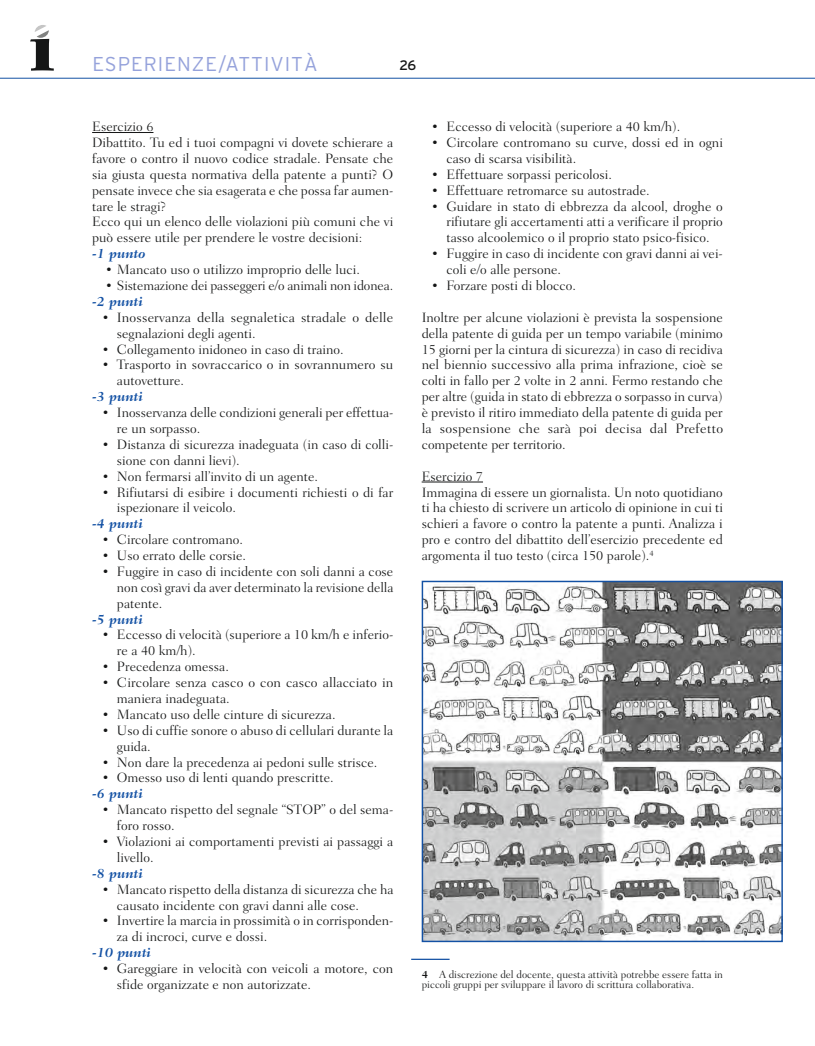
<style>
.page{position:relative;width:815px;height:1046px;background:#fff}
.page>*{position:absolute;margin:0;border:0;box-sizing:border-box;transform-origin:0 0}
.t1{font:300 20px "Interstate";color:#95a2db}
.t2{font:300 13.75px/15.9px "Fairfield LH";color:#151616}
.t3{font:italic 700 13.75px "Fairfield LH";color:#1351a4}
.t4{font:13.75px "Interstate";color:#151616}
.t5{font:300 10.75px/10.8px "Fairfield LH";color:#151616}
.s1{font-weight:700;font-style:italic;color:#1351a4}
.s2{font-weight:700}
</style>
<div class="page">
<svg style="left:30px;top:25px;width:24px;height:46px"></svg>
<hr style="left:0;top:78px;width:815px;height:1px;background:#1351a4">
<hr style="left:92px;top:132px;width:61px;height:1px;background:#151616">
<hr style="left:422px;top:481px;width:61px;height:1px;background:#151616">
<hr style="left:411px;top:958px;width:39px;height:1px;background:#1351a4">
<img style="left:424px;top:582px;width:357px;height:358px">
<div style="left:422px;top:580px;width:361px;height:362px;border:1px solid #1351a4"></div>
<h1 class="t1" style="left:92px;top:52px;width:15px">ESPERIEN</h1>
<h1 class="t1" style="left:192px;top:52px;width:37px">ZE/ATTIVIT</h1>
<h1 class="t1" style="left:304px;top:52px;width:15px">À</h1>
<p class="t4" style="left:399px;top:58px;width:18px">26</p>
<p class="t2" style="left:92px;top:119px;width:303px">Esercizio 6<br>Dibattito. Tu ed i tuoi compagni vi dovete schierare a favore o contro il nuovo codice stradale. Pensate che sia giusta questa normativa della patente a punti? O pensate invece che sia esagerata e che possa far aumen&shy;tare le stragi?<br>Ecco qui un elenco delle violazioni più comuni che vi può essere utile per prendere le vostre decisioni:</p>
<p class="t3" style="left:92px;top:246px;width:55px">-1 punto</p>
<p class="t2" style="left:106px;top:262px;width:255px">• Mancato uso o utilizzo improprio delle luci.</p>
<p class="t2" style="left:92px;top:277px;width:303px;text-indent:14px">• Sistemazione dei passeggeri e/o animali non idonea. <span class="s1">-2 punti</span></p>
<p class="t2" style="left:117px;top:309px;width:278px;text-indent:-14px">• Inosservanza della segnaletica stradale o delle segnalazioni degli agenti.</p>
<p class="t2" style="left:103px;top:341px;width:242px">• Collegamento inidoneo in caso di traino.</p>
<p class="t2" style="left:117px;top:357px;width:278px;text-indent:-14px">• Trasporto in sovraccarico o in sovrannumero su autovetture.</p>
<p class="t3" style="left:92px;top:388px;width:52px">-3 punti</p>
<p class="t2" style="left:117px;top:404px;width:278px;text-indent:-14px">• Inosservanza delle condizioni generali per effettua&shy;re un sorpasso.</p>
<p class="t2" style="left:117px;top:436px;width:278px;text-indent:-14px">• Distanza di sicurezza inadeguata (in caso di colli&shy;sione con danni lievi).</p>
<p class="t2" style="left:103px;top:468px;width:217px">• Non fermarsi all’invito di un agente.</p>
<p class="t2" style="left:117px;top:484px;width:278px;text-indent:-14px">• Rifiutarsi di esibire i documenti richiesti o di far ispezionare il veicolo.</p>
<p class="t3" style="left:92px;top:515px;width:52px">-4 punti</p>
<p class="t2" style="left:103px;top:531px;width:142px">• Circolare contromano.</p>
<p class="t2" style="left:103px;top:547px;width:145px">• Uso errato delle corsie.</p>
<p class="t2" style="left:117px;top:563px;width:278px;text-align:justify;text-indent:-14px">• Fuggire in caso di incidente con soli danni a cose non così gravi da aver determinato la revisione della patente.</p>
<p class="t3" style="left:92px;top:611px;width:52px">-5 punti</p>
<p class="t2" style="left:117px;top:627px;width:278px;text-indent:-14px">• Eccesso di velocità (superiore a 10 km/h e inferio&shy;re a 40 km/h).</p>
<p class="t2" style="left:103px;top:658px;width:128px">• Precedenza omessa.</p>
<p class="t2" style="left:117px;top:674px;width:278px;text-indent:-14px">• Circolare senza casco o con casco allacciato in maniera inadeguata.</p>
<p class="t2" style="left:103px;top:706px;width:234px">• Mancato uso delle cinture di sicurezza.</p>
<p class="t2" style="left:117px;top:722px;width:278px;text-indent:-14px">• Uso di cuffie sonore o abuso di cellulari durante la guida.</p>
<p class="t2" style="left:103px;top:754px;width:276px">• Non dare la precedenza ai pedoni sulle strisce.</p>
<p class="t2" style="left:92px;top:770px;width:243px;text-indent:11px">• Omesso uso di lenti quando prescritte. <span class="s1">-6 punti</span></p>
<p class="t2" style="left:117px;top:801px;width:278px;text-indent:-14px">• Mancato rispetto del segnale “STOP” o del sema&shy;foro rosso.</p>
<p class="t2" style="left:117px;top:833px;width:278px;text-indent:-14px">• Violazioni ai comportamenti previsti ai passaggi a livello.</p>
<p class="t3" style="left:92px;top:865px;width:52px">-8 punti</p>
<p class="t2" style="left:117px;top:881px;width:278px;text-indent:-14px">• Mancato rispetto della distanza di sicurezza che ha causato incidente con gravi danni alle cose.</p>
<p class="t2" style="left:117px;top:912px;width:278px;text-indent:-14px">• Invertire la marcia in prossimità o in corrisponden&shy;za di incroci, curve e dossi.</p>
<p class="t3" style="left:92px;top:944px;width:61px">-10 punti</p>
<p class="t2" style="left:117px;top:960px;width:278px;text-indent:-14px">• Gareggiare in velocità con veicoli a motore, con sfide organizzate e non autorizzate.</p>
<p class="t2" style="left:432px;top:119px;width:250px">• Eccesso di velocità (superiore a 40 km/h).</p>
<p class="t2" style="left:446px;top:135px;width:278px;text-indent:-14px">• Circolare contromano su curve, dossi ed in ogni caso di scarsa visibilità.</p>
<p class="t2" style="left:432px;top:166px;width:181px">• Effettuare sorpassi pericolosi.</p>
<p class="t2" style="left:432px;top:182px;width:219px">• Effettuare retromarce su autostrade.</p>
<p class="t2" style="left:446px;top:198px;width:278px;text-align:justify;text-indent:-14px">• Guidare in stato di ebbrezza da alcool, droghe o rifiutare gli accertamenti atti a verificare il proprio tasso alcoolemico o il proprio stato psico-fisico.</p>
<p class="t2" style="left:446px;top:246px;width:278px;text-indent:-14px">• Fuggire in caso di incidente con gravi danni ai vei&shy;coli e/o alle persone.</p>
<p class="t2" style="left:432px;top:277px;width:145px">• Forzare posti di blocco.</p>
<p class="t2" style="left:422px;top:309px;width:303px;text-align:justify">Inoltre per alcune violazioni è prevista la sospensione della patente di guida per un tempo variabile (minimo 15 giorni per la cintura di sicurezza) in caso di recidiva nel biennio successivo alla prima infrazione, cioè se colti in fallo per 2 volte in 2 anni. Fermo restando che per altre (guida in stato di ebbrezza o sorpasso in curva) è previsto il ritiro immediato della patente di guida per la sospensione che sarà poi decisa dal Prefetto competente per territorio.</p>
<p class="t2" style="left:422px;top:468px;width:303px">Esercizio 7<br>Immagina di essere un giornalista. Un noto quotidiano ti ha chiesto di scrivere un articolo di opinione in cui ti schieri a favore o contro la patente a punti. Analizza i pro e contro del dibattito dell’esercizio precedente ed argomenta il tuo testo (circa 150 parole).<sup>4</sup></p>
<p class="t5" style="left:422px;top:968px;width:303px"><span class="s2">4</span> A discrezione del docente, questa attività potrebbe essere fatta in piccoli gruppi per sviluppare il lavoro di scrittura collaborativa.</p>
</div>
